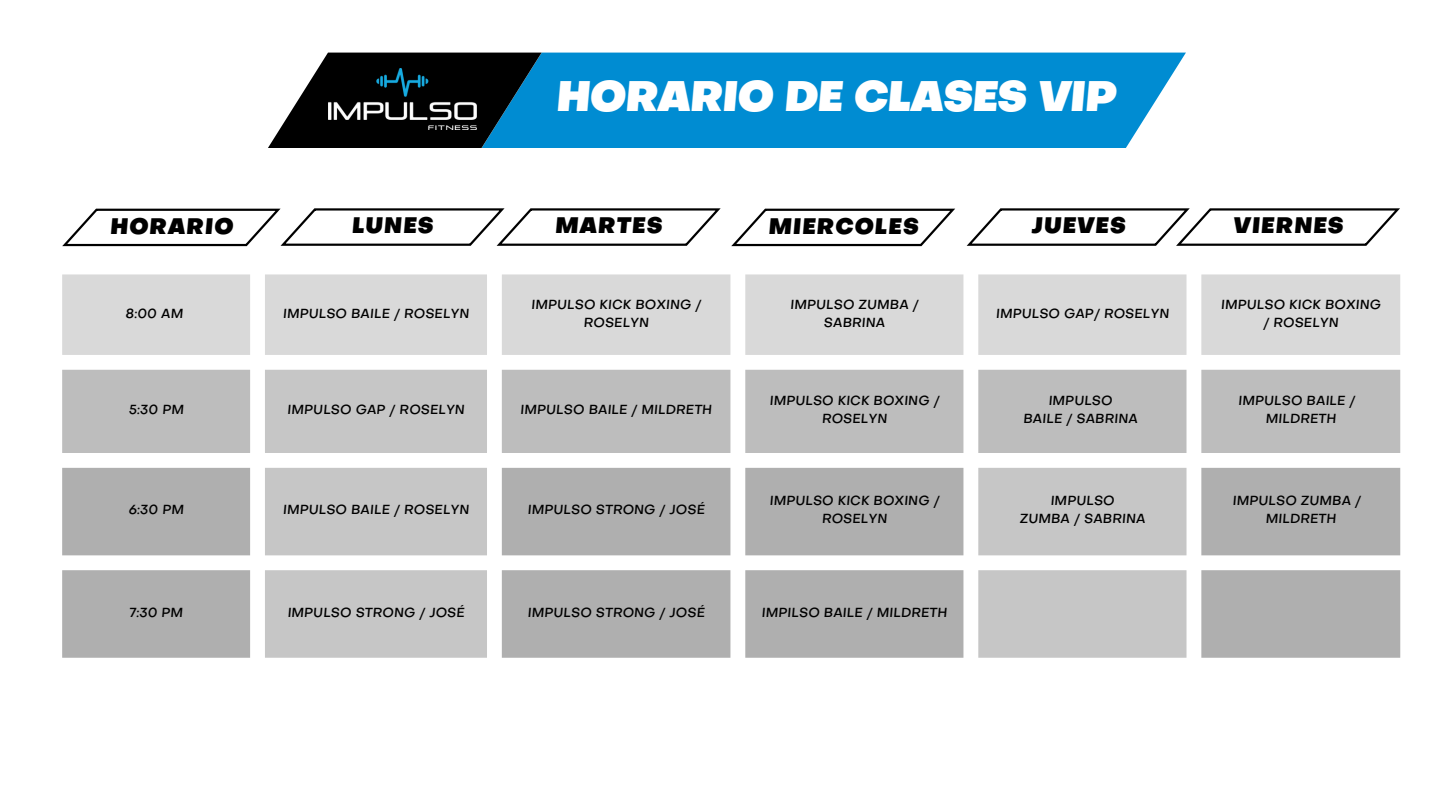
<style>
.page{position:relative;width:1440px;height:810px;background:#fff}
.page>*{position:absolute;margin:0;border:0;box-sizing:border-box;transform-origin:0 0}
.t1{font:italic 900 41.6px "Objective";letter-spacing:-.025em;color:#fff}
.t2{font:italic 900 21.9px "Objective";letter-spacing:.04em;color:#000}
.t3{font:italic 500 13px/18px "Objective";color:#000;text-align:center}
</style>
<div class="page">
<svg style="left:731px;top:209px;width:224px;height:37px"></svg>
<svg style="left:967px;top:208px;width:433px;height:38px"></svg>
<div style="left:62px;top:274px;width:1338px;height:81px;background:#d9d9d9"></div>
<svg style="left:62px;top:370px;width:1338px;height:83px;background:#c2c2c2"></svg>
<svg style="left:265px;top:370px;width:922px;height:98px;fill:#bdbdbd"></svg>
<svg style="left:62px;top:468px;width:1338px;height:190px;background:#c0c0c0"></svg>
<div style="left:542px;top:53px;width:644px;height:95px;background:#008cd2"></div>
<svg style="left:62px;top:208px;width:659px;height:38px"></svg>
<svg style="left:268px;top:53px;width:274px;height:95px"></svg>
<img style="left:328px;top:68px;width:149px;height:61px">
<p class="t2" style="left:110px;top:217px;width:125px">HORARIO</p>
<p class="t1" style="left:555px;top:80px;width:562px">HORARIO DE CLASES VIP</p>
<p class="t2" style="left:351px;top:217px;width:83px">LUNES</p>
<p class="t2" style="left:555px;top:217px;width:109px">MARTES</p>
<p class="t2" style="left:768px;top:217px;width:152px">MIERCOLES</p>
<p class="t2" style="left:1031px;top:217px;width:96px">JUEVES</p>
<p class="t2" style="left:1233px;top:217px;width:112px">VIERNES</p>
<p class="t3" style="left:125px;top:306px;width:59px">8:00 AM</p>
<p class="t3" style="left:283px;top:306px;width:188px">IMPULSO BAILE / ROSELYN</p>
<p class="t3" style="left:531px;top:297px;width:171px">IMPULSO KICK BOXING /<br>ROSELYN</p>
<p class="t3" style="left:790px;top:297px;width:130px">IMPULSO ZUMBA /<br>SABRINA</p>
<p class="t3" style="left:996px;top:306px;width:175px">IMPULSO GAP/ ROSELYN</p>
<p class="t3" style="left:1221px;top:297px;width:161px">IMPULSO KICK BOXING / ROSELYN</p>
<p class="t3" style="left:128px;top:402px;width:57px">5:30 PM</p>
<p class="t3" style="left:287px;top:402px;width:179px">IMPULSO GAP / ROSELYN</p>
<p class="t3" style="left:520px;top:402px;width:193px">IMPULSO BAILE / MILDRETH</p>
<p class="t3" style="left:769px;top:393px;width:171px">IMPULSO KICK BOXING /<br>ROSELYN</p>
<p class="t3" style="left:1048px;top:393px;width:66px">IMPULSO</p>
<p class="t3" style="left:1023px;top:411px;width:116px">BAILE / SABRINA</p>
<p class="t3" style="left:128px;top:502px;width:57px">6:30 PM</p>
<p class="t3" style="left:283px;top:502px;width:188px">IMPULSO BAILE / ROSELYN</p>
<p class="t3" style="left:528px;top:502px;width:179px">IMPULSO STRONG / JOSÉ</p>
<p class="t3" style="left:769px;top:493px;width:171px">IMPULSO KICK BOXING /<br>ROSELYN</p>
<p class="t3" style="left:1050px;top:493px;width:66px">IMPULSO</p>
<p class="t3" style="left:1019px;top:511px;width:127px">ZUMBA / SABRINA</p>
<p class="t3" style="left:129px;top:604px;width:55px">7:30 PM</p>
<p class="t3" style="left:287px;top:604px;width:179px">IMPULSO STRONG / JOSÉ</p>
<p class="t3" style="left:528px;top:604px;width:179px">IMPULSO STRONG / JOSÉ</p>
<p class="t3" style="left:762px;top:604px;width:187px">IMPILSO BAILE / MILDRETH</p>
<p class="t3" style="left:1265px;top:393px;width:91px;text-align:left;text-indent:-27px">IMPULSO BAILE /<br>MILDRETH</p>
<p class="t3" style="left:1265px;top:493px;width:97px;text-align:left;text-indent:-33px">IMPULSO ZUMBA /<br>MILDRETH</p>
</div>
